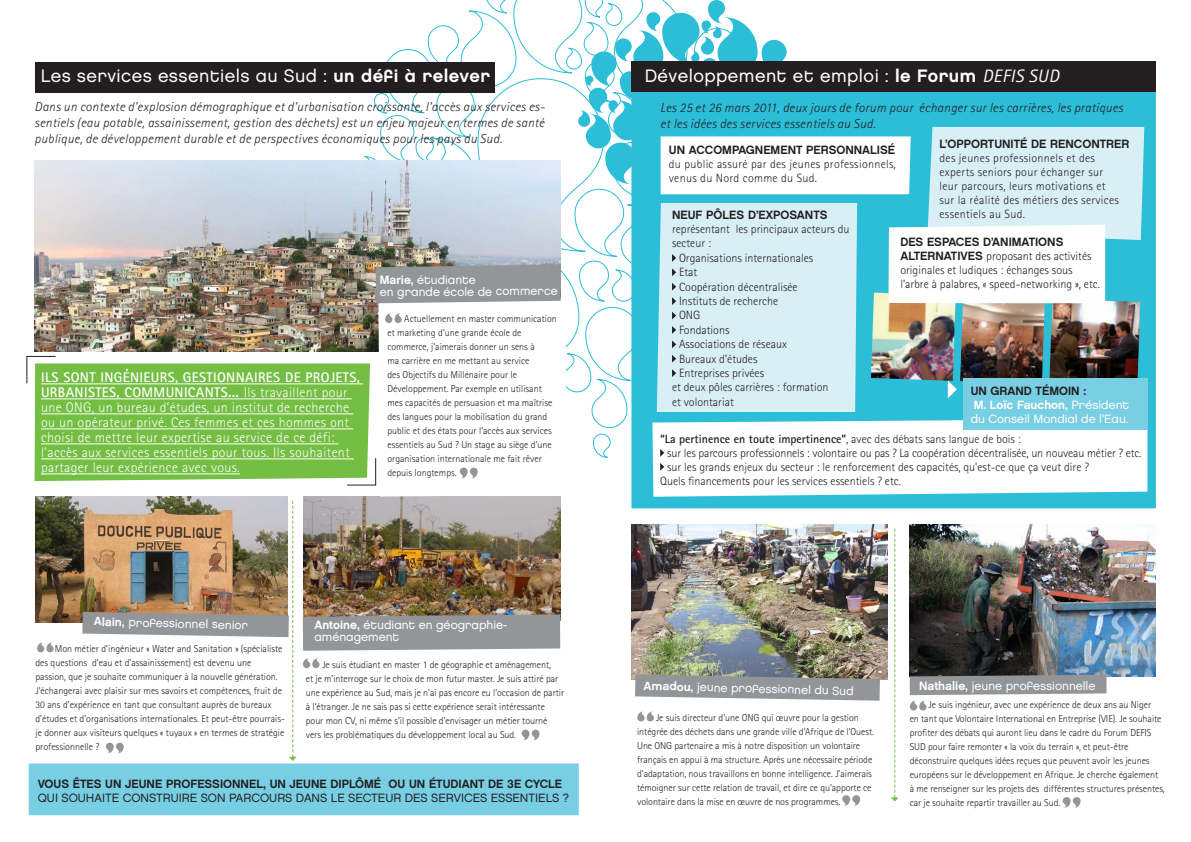
<style>
.page{position:relative;width:1191px;height:842px;background:#fff}
.page>*{position:absolute;margin:0;border:0;box-sizing:border-box;transform-origin:0 0}
.t1{font:18px "Chalet London Nineteen Eighty";letter-spacing:.025em;color:#fff}
.t2{font:300 14px/15px "Rotis Sans Serif";letter-spacing:.025em;color:#fff}
.t3{font:italic 300 13px/15.6px "Rotis Sans Serif";letter-spacing:.025em;color:#231f20;text-align:justify}
.t4{font:300 12px/14px "Rotis Sans Serif";color:#231f20}
.t5{font:300 12px/14px "Rotis Sans Serif";letter-spacing:.025em;color:#231f20}
.t6{font:12px/12px "Chalet London Nineteen Eighty";color:#fff}
.t7{font:12px/14.4px "Chalet London Nineteen Eighty";color:#231f20}
.t8{font:700 12px "Rotis Sans Serif";color:#231f20}
.t9{font:12px "Chalet New York Nineteen Sixty";color:#231f20}
.t10{font:300 10px/14px "Rotis Sans Serif";letter-spacing:-.005em;color:#231f20}
.s1{font-family:"Chalet New York Nineteen Eighty"}
.s2{font-weight:700}
.s3{font-family:"Chalet New York Nineteen Sixty"}
.s4{font-family:"Rotis Sans Serif";font-style:italic}
.s5{font-family:"Chalet New York Nineteen Sixty";font-weight:400}
.s6{font-weight:300}
</style>
<div class="page">
<img style="left:1147px;top:532px;width:8px;height:144px">
<img style="left:26px;top:0;width:1121px;height:815px">
<p class="t1" style="left:41px;top:65px;width:451px">Les services essentiels au Sud : <span class="s1">un défi à relever</span></p>
<p class="t3" style="left:35px;top:99px;width:512px">Dans un contexte d’explosion démographique et d’urbanisation croissante, l’accès aux services es&shy;sentiels (eau potable, assainissement, gestion des déchets) est un enjeu majeur en termes de santé publique, de développement durable et de perspectives économiques pour les pays du Sud.</p>
<p class="t2" style="left:41px;top:370px;width:320px"><span class="s2">ILS SONT INGÉNIEURS, GESTIONNAIRES DE PROJETS, URBANISTES, COMMUNICANTS...</span> Ils travaillent pour une ONG, un bureau d’études, un institut de recherche ou un opérateur privé. Ces femmes et ces hommes ont choisi de mettre leur expertise au service de ce défi: l’accès aux services essentiels pour tous. Ils souhaitent partager leur expérience avec vous.</p>
<p class="t6" style="left:380px;top:274px;width:98px"><span class="s3">Marie,</span> étudiante</p>
<p class="t6" style="left:380px;top:285px;width:179px">en grande école de commerce</p>
<p class="t10" style="left:387px;top:311px;width:171px;text-indent:17px">Actuellement en master communication et marketing d’une grande école de commerce, j’aimerais donner un sens à<br>ma carrière en me mettant au service<br>des Objectifs du Millénaire pour le Développement. Par exemple en utilisant mes capacités de persuasion et ma maîtrise des langues pour la mobilisation du grand public et des états pour l’accès aux services essentiels au Sud ? Un stage au siège d’une organisation internationale me fait rêver depuis longtemps.</p>
<p class="t6" style="left:94px;top:616px;width:156px;rotate:1deg"><span class="s3">Alain,</span> professionnel senior</p>
<p class="t6" style="left:314px;top:619px;width:195px"><span class="s3">Antoine,</span> étudiant en géographie&shy;aménagement</p>
<p class="t10" style="left:306px;top:657px;width:260px;text-indent:17px">Je suis étudiant en master 1 de géographie et aménagement,<br>et je m’interroge sur le choix de mon futur master. Je suis attiré par une expérience au Sud, mais je n’ai pas encore eu l’occasion de partir à l’étranger. Je ne sais pas si cette expérience serait intéressante pour mon CV, ni même s’il possible d’envisager un métier tourné vers les problématiques du développement local au Sud.</p>
<p class="t7" style="left:38px;top:776px;width:533px"><span class="s1">VOUS ÊTES UN JEUNE PROFESSIONNEL, UN JEUNE DIPLÔMÉ OU UN ÉTUDIANT DE 3E CYCLE<br></span>QUI SOUHAITE CONSTRUIRE SON PARCOURS DANS LE SECTEUR DES SERVICES ESSENTIELS ?</p>
<p class="t10" style="left:35px;top:641px;width:251px;text-indent:19px">Mon métier d’ingénieur « Water and Sanitation » (spécialiste des questions d’eau et d’assainissement) est devenu une<br>passion, que je souhaite communiquer à la nouvelle génération.<br>J’échangerai avec plaisir sur mes savoirs et compétences, fruit de 30 ans d’expérience en tant que consultant auprès de bureaux d’études et d’organisations internationales. Et peut-être pourrais&shy;je donner aux visiteurs quelques « tuyaux » en termes de stratégie professionnelle ?</p>
<p class="t1" style="left:644px;top:65px;width:416px">Développement et emploi : <span class="s1">le Forum</span> <span class="s4">DEFIS SUD</span></p>
<p class="t3" style="left:660px;top:100px;width:464px">Les 25 et 26 mars 2011, deux jours de forum pour échanger sur les carrières, les pratiques et les idées des services essentiels au Sud.</p>
<p class="t9" style="left:669px;top:142px;width:228px">UN ACCOMPAGNEMENT PERSONNALISÉ</p>
<p class="t5" style="left:669px;top:157px;width:228px">du public assuré par des jeunes professionnels, venus du Nord comme du Sud.</p>
<p class="t5" style="left:939px;top:137px;width:191px"><span class="s5">L’OPPORTUNITÉ DE RENCONTRER </span>des jeunes professionnels et des experts seniors pour échanger sur<br>leur parcours, leurs motivations et<br>sur la réalité des métiers des services</p>
<p class="t9" style="left:672px;top:207px;width:157px">NEUF PÔLES D’EXPOSANTS</p>
<p class="t5" style="left:939px;top:207px;width:87px">essentiels au Sud.</p>
<p class="t4" style="left:672px;top:222px;width:179px;line-height:14.4px">représentant les principaux acteurs du secteur :</p>
<p class="t4" style="left:679px;top:251px;width:136px">Organisations internationales</p>
<p class="t4" style="left:679px;top:265px;width:20px">Etat</p>
<p class="t4" style="left:679px;top:280px;width:120px">Coopération décentralisée</p>
<p class="t4" style="left:679px;top:294px;width:101px">Instituts de recherche</p>
<p class="t4" style="left:679px;top:308px;width:23px">ONG</p>
<p class="t4" style="left:679px;top:323px;width:52px">Fondations</p>
<p class="t4" style="left:679px;top:337px;width:109px">Associations de réseaux</p>
<p class="t4" style="left:679px;top:352px;width:80px">Bureaux d’études</p>
<p class="t4" style="left:679px;top:366px;width:87px">Entreprises privées</p>
<p class="t4" style="left:672px;top:380px;width:158px">et deux pôles carrières : formation</p>
<p class="t4" style="left:672px;top:395px;width:63px">et volontariat</p>
<p class="t8" style="left:660px;top:431px;width:362px">“La pertinence en toute impertinence”<span class="s6">, avec des débats sans langue de bois :</span></p>
<p class="t4" style="left:667px;top:446px;width:476px">sur les parcours professionnels : volontaire ou pas ? La coopération décentralisée, un nouveau métier ? etc.</p>
<p class="t4" style="left:667px;top:460px;width:423px">sur les grands enjeux du secteur : le renforcement des capacités, qu’est-ce que ça veut dire ?</p>
<p class="t4" style="left:660px;top:474px;width:242px">Quels financements pour les services essentiels ? etc.</p>
<p class="t4" style="left:900px;top:235px;width:201px"><span class="s5">DES ESPACES D’ANIMATIONS ALTERNATIVES</span> proposant des activités originales et ludiques : échanges sous l’arbre à palabres, « speed-networking », etc.</p>
<p class="t9" style="left:970px;top:383px;width:117px">UN GRAND TÉMOIN :</p>
<p class="t6" style="left:970px;top:398px;width:160px;line-height:14.4px"><span class="s3">M. Loïc Fauchon,</span> Président du Conseil Mondial de l’Eau.</p>
<p class="t6" style="left:644px;top:680px;width:212px;rotate:1deg"><span class="s3">Amadou,</span> jeune professionnel du Sud</p>
<p class="t10" style="left:637px;top:711px;width:238px;text-indent:19px">Je suis directeur d’une ONG qui œuvre pour la gestion intégrée des déchets dans une grande ville d’Afrique de l’Ouest.<br>Une ONG partenaire a mis à notre disposition un volontaire français en appui à ma structure. Après une nécessaire période d’adaptation, nous travaillons en bonne intelligence. J’aimerais témoigner sur cette relation de travail, et dire ce qu’apporte ce volontaire dans la mise en œuvre de nos programmes.</p>
<p class="t6" style="left:919px;top:679px;width:178px"><span class="s3">Nathalie,</span> jeune professionnelle</p>
<p class="t10" style="left:909px;top:697px;width:256px;text-indent:19px">Je suis ingénieur, avec une expérience de deux ans au Niger<br>en tant que Volontaire International en Entreprise (VIE). Je souhaite profiter des débats qui auront lieu dans le cadre du Forum DEFIS SUD pour faire remonter « la voix du terrain », et peut-être déconstruire quelques idées reçues que peuvent avoir les jeunes européens sur le développement en Afrique. Je cherche également à me renseigner sur les projets des différentes structures présentes, car je souhaite repartir travailler au Sud.</p>
</div>
